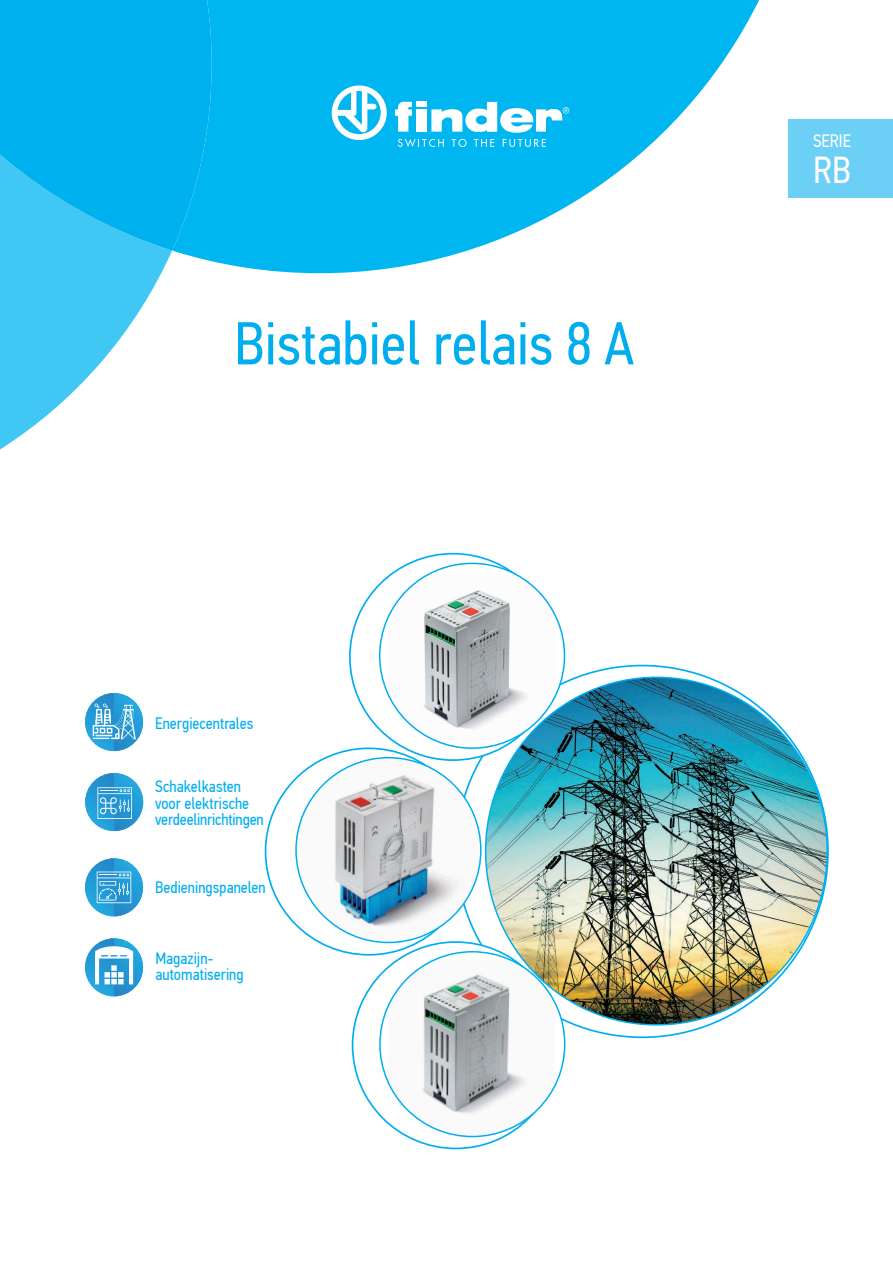
<style>
.page{position:relative;width:893px;height:1263px;background:#fff}
.page>*{position:absolute;margin:0;border:0;box-sizing:border-box;transform-origin:0 0}
.t1{font:60.6px "PF Din Text Cond Pro";color:#00aeef}
.t2{font:37.5px "PF Din Text Cond Pro";color:#fff}
.t3{font:18px "PF Din Text Cond Pro";color:#fff}
.t4{font:16.5px/16.5px "PF Din Text Cond Pro";color:#00aeef}
</style>
<div class="page">
<div style="left:788px;top:119px;width:105px;height:79px;background:#6bcff6"></div>
<svg style="left:173px;top:0;width:586px;height:273px;fill:#00b6f0"></svg>
<svg style="left:0;top:251px;width:172px;height:198px;fill:#40c7f4"></svg>
<svg style="left:0;top:0;width:212px;height:251px;fill:#00b1ef"></svg>
<img style="left:85px;top:693px;width:58px;height:58px">
<svg style="left:93px;top:703px;width:43px;height:36px"></svg>
<img style="left:85px;top:773px;width:58px;height:58px">
<svg style="left:97px;top:787px;width:35px;height:32px"></svg>
<img style="left:85px;top:858px;width:58px;height:58px">
<svg style="left:97px;top:871px;width:34px;height:32px"></svg>
<svg style="left:332px;top:85px;width:55px;height:55px"></svg>
<svg style="left:431px;top:102px;width:138px;height:31px"></svg>
<svg style="left:395px;top:102px;width:17px;height:30px"></svg>
<div style="left:416px;top:109px;width:10px;height:23px;background:#fff"></div>
<div style="left:416px;top:102px;width:10px;height:5px;background:#fff"></div>
<svg style="left:398px;top:139px;width:46px;height:8px"></svg>
<svg style="left:452px;top:139px;width:15px;height:8px"></svg>
<svg style="left:474px;top:139px;width:20px;height:8px"></svg>
<svg style="left:503px;top:139px;width:43px;height:8px"></svg>
<img style="left:85px;top:938px;width:58px;height:58px">
<svg style="left:95px;top:946px;width:38px;height:38px"></svg>
<svg style="left:565px;top:665px;width:264px;height:373px"></svg>
<svg style="left:265px;top:553px;width:300px;height:596px"></svg>
<img style="left:485px;top:676px;width:343px;height:349px">
<h1 class="t1" style="left:234px;top:308px;width:402px">Bistabiel relais 8 A</h1>
<p class="t4" style="left:155px;top:715px;width:100px">Energiecentrales</p>
<p class="t4" style="left:155px;top:778px;width:110px">Schakelkasten voor elektrische verdeelinrichtingen</p>
<p class="t4" style="left:155px;top:879px;width:112px">Bedieningspanelen</p>
<p class="t4" style="left:155px;top:950px;width:90px">Magazijn&shy;automatisering</p>
<p class="t3" style="left:813px;top:130px;width:39px">SЕRIE</p>
<h2 class="t2" style="left:813px;top:148px;width:39px">RB</h2>
</div>
